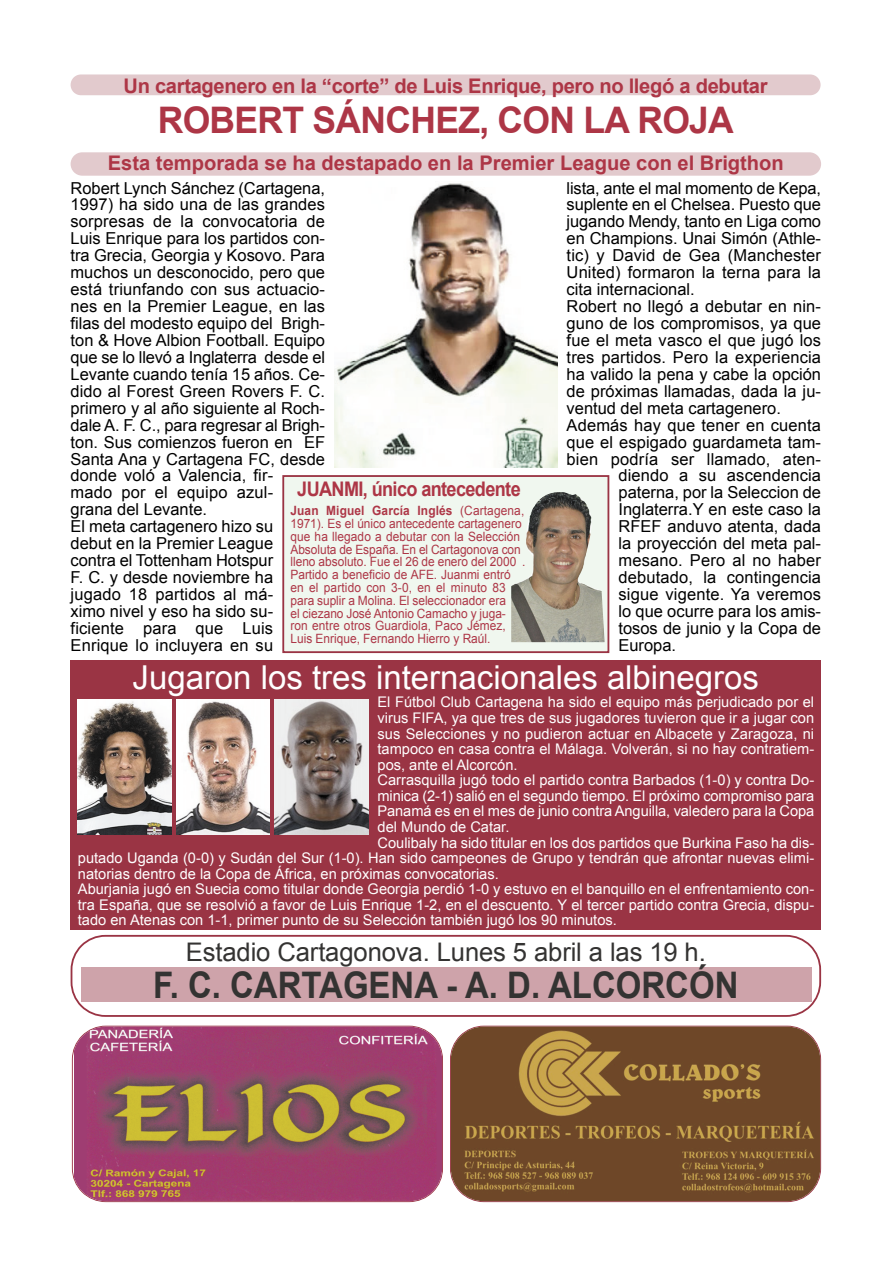
<style>
.page{position:relative;width:893px;height:1262px;background:#fff}
.page>*{position:absolute;margin:0;border:0;box-sizing:border-box;transform-origin:0 0}
.t1{font:700 36.6px "Arial";color:#343332;scale:.9 1}
.t2{font:700 36.6px "Arial";letter-spacing:-.02em;color:#ad3646}
.t3{font:33px "Arial";color:#fff}
.t4{font:25.65px "Arial";letter-spacing:-.005em;color:#343332}
.t5{font:700 20.1px "Arial";letter-spacing:-.015em;color:#ad3646}
.t6{font:700 20.1px "Arial";letter-spacing:-.035em;color:#ad3646;scale:.9 1}
.t7{font:16.5px/17px "Arial";color:#000}
.t8{font:14.7px "Arial";color:#fff}
.t9{font:12.75px/12.8px "Arial";color:#ad3646;scale:.93 1}
.s1{font-weight:700}
</style>
<div class="page">
<svg style="left:71px;top:152px;width:750px;height:24px;background:#e2cbce"></svg>
<svg style="left:71px;top:935px;width:750px;height:81px"></svg>
<div style="left:71px;top:74px;width:749px;height:21px;background:#e2cacd"></div>
<div style="left:71px;top:660px;width:750px;height:269px;background:#9a3444"></div>
<img style="left:78px;top:699px;width:93px;height:135px">
<img style="left:176px;top:699px;width:94px;height:135px">
<img style="left:275px;top:699px;width:93px;height:135px">
<img style="left:334px;top:183px;width:223px;height:284px">
<div style="left:284px;top:477px;width:323px;height:174px;background:#f0f7ef"></div>
<div style="left:282px;top:475px;width:327px;height:178px;border:2px solid #9a3444"></div>
<img style="left:511px;top:492px;width:93px;height:150px">
<img style="left:74px;top:1026px;width:368px;height:175px">
<img style="left:451px;top:1026px;width:369px;height:175px">
<p class="t5" style="left:123px;top:74px;width:645px">Un cartagenero en la “corte” de Luis Enrique, pero no llegó a debutar</p>
<h1 class="t2" style="left:158px;top:100px;width:577px">ROBERT SÁNCHEZ, CON LA ROJA</h1>
<p class="t5" style="left:108px;top:152px;width:677px">Esta temporada se ha destapado en la Premier League con el Brigthon</p>
<p class="t7" style="left:71px;top:179px;width:256px">Robert Lynch Sánchez (Cartagena,<br>1997) ha sido una de las grandes sorpresas de la convocatoria de<br>Luis Enrique para los partidos con&shy;tra Grecia, Georgia y Kosovo. Para muchos un desconocido, pero que está triunfando con sus actuacio&shy;nes en la Premier League, en las filas del modesto equipo del Brigh&shy;ton &amp; Hove Albion Football. Equipo que se lo llevó a Inglaterra desde el<br>Levante cuando tenía 15 años. Ce&shy;dido al Forest Green Rovers F. C. primero y al año siguiente al Roch&shy;dale A. F. C., para regresar al Brigh&shy;ton. Sus comienzos fueron en EF<br>Santa Ana y Cartagena FC, desde donde voló a Valencia, fir-<br>mado por el equipo azul-<br>grana del Levante.<br>El meta cartagenero hizo su<br>debut en la Premier League<br>contra el Tottenham Hotspur<br>F. C. y desde noviembre ha jugado 18 partidos al má-<br>ximo nivel y eso ha sido su&shy;ficiente para que Luis<br>Enrique lo incluyera en su</p>
<p class="t7" style="left:566px;top:179px;width:256px">lista, ante el mal momento de Kepa,</p>
<p class="t7" style="left:566px;top:196px;width:256px">suplente en el Chelsea. Puesto que</p>
<p class="t7" style="left:566px;top:213px;width:256px">jugando Mendy, tanto en Liga como</p>
<p class="t7" style="left:566px;top:230px;width:256px">en Champions. Unai Simón (Athle-</p>
<p class="t7" style="left:566px;top:247px;width:256px">tic) y David de Gea (Manchester</p>
<p class="t7" style="left:566px;top:264px;width:256px">United) formaron la terna para la</p>
<p class="t7" style="left:566px;top:281px;width:130px">cita internacional.</p>
<p class="t7" style="left:566px;top:298px;width:256px">Robert no llegó a debutar en nin-</p>
<p class="t7" style="left:566px;top:315px;width:256px">guno de los compromisos, ya que</p>
<p class="t7" style="left:566px;top:332px;width:256px">fue el meta vasco el que jugó los</p>
<p class="t7" style="left:566px;top:349px;width:256px">tres partidos. Pero la experiencia</p>
<p class="t7" style="left:566px;top:365px;width:256px">ha valido la pena y cabe la opción</p>
<p class="t7" style="left:566px;top:382px;width:256px">de próximas llamadas, dada la ju-</p>
<p class="t7" style="left:566px;top:399px;width:216px">ventud del meta cartagenero.</p>
<p class="t7" style="left:566px;top:416px;width:256px">Además hay que tener en cuenta</p>
<p class="t7" style="left:566px;top:433px;width:256px">que el espigado guardameta tam-</p>
<p class="t7" style="left:566px;top:450px;width:256px">bien podría ser llamado, aten-</p>
<p class="t7" style="left:618px;top:467px;width:204px">diendo a su ascendencia</p>
<p class="t7" style="left:618px;top:484px;width:204px">paterna, por la Seleccion de</p>
<p class="t7" style="left:618px;top:501px;width:204px">Inglaterra.Y en este caso la</p>
<p class="t7" style="left:618px;top:518px;width:204px">RFEF anduvo atenta, dada</p>
<p class="t7" style="left:618px;top:535px;width:204px">la proyección del meta pal-</p>
<p class="t7" style="left:618px;top:552px;width:204px">mesano. Pero al no haber</p>
<p class="t7" style="left:618px;top:569px;width:204px">debutado, la contingencia</p>
<p class="t7" style="left:618px;top:586px;width:204px">sigue vigente. Ya veremos</p>
<p class="t7" style="left:618px;top:602px;width:204px">lo que ocurre para los amis-</p>
<p class="t7" style="left:618px;top:619px;width:204px">tosos de junio y la Copa de</p>
<p class="t7" style="left:618px;top:636px;width:59px">Europa.</p>
<p class="t6" style="left:297px;top:477px;width:250px">JUANMI, único antecedente</p>
<p class="t9" style="left:290px;top:504px;width:254px"><span class="s1">Juan Miguel García Inglés</span> (Cartagena, 1971). Es el único antecedente cartagenero que ha llegado a debutar con la Selección Absoluta de España. En el Cartagonova con lleno absoluto. Fue el 26 de enero del 2000 .<br>Partido a beneficio de AFE. Juanmi entró en el partido con 3-0, en el minuto 83 para suplir a Molina. El seleccionador era<br>el ciezano José Antonio Camacho y juga&shy;ron entre otros Guardiola, Paco Jémez, Luis Enrique, Fernando Hierro y Raúl.</p>
<h2 class="t3" style="left:132px;top:659px;width:628px">Jugaron los tres internacionales albinegros</h2>
<p class="t8" style="left:377px;top:694px;width:438px">El Fútbol Club Cartagena ha sido el equipo más perjudicado por el</p>
<p class="t8" style="left:377px;top:709px;width:438px">virus FIFA, ya que tres de sus jugadores tuvieron que ir a jugar con</p>
<p class="t8" style="left:377px;top:725px;width:438px">sus Selecciones y no pudieron actuar en Albacete y Zaragoza, ni</p>
<p class="t8" style="left:377px;top:741px;width:438px">tampoco en casa contra el Málaga. Volverán, si no hay contratiem-</p>
<p class="t8" style="left:377px;top:756px;width:141px">pos, ante el Alcorcón.</p>
<p class="t8" style="left:377px;top:772px;width:438px">Carrasquilla jugó todo el partido contra Barbados (1-0) y contra Do-</p>
<p class="t8" style="left:377px;top:787px;width:438px">minica (2-1) salió en el segundo tiempo. El próximo compromiso para</p>
<p class="t8" style="left:377px;top:803px;width:438px">Panamá es en el mes de junio contra Anguilla, valedero para la Copa</p>
<p class="t8" style="left:377px;top:818px;width:133px">del Mundo de Catar.</p>
<p class="t8" style="left:377px;top:834px;width:438px">Coulibaly ha sido titular en los dos partidos que Burkina Faso ha dis-</p>
<p class="t8" style="left:78px;top:849px;width:737px">putado Uganda (0-0) y Sudán del Sur (1-0). Han sido campeones de Grupo y tendrán que afrontar nuevas elimi-</p>
<p class="t8" style="left:78px;top:865px;width:422px">natorias dentro de la Copa de África, en próximas convocatorias.</p>
<p class="t8" style="left:78px;top:881px;width:737px">Aburjania jugó en Suecia como titular donde Georgia perdió 1-0 y estuvo en el banquillo en el enfrentamiento con-</p>
<p class="t8" style="left:78px;top:896px;width:737px">tra España, que se resolvió a favor de Luis Enrique 1-2, en el descuento. Y el tercer partido contra Grecia, dispu-</p>
<p class="t8" style="left:78px;top:912px;width:540px">tado en Atenas con 1-1, primer punto de su Selección también jugó los 90 minutos.</p>
<h3 class="t4" style="left:186px;top:937px;width:521px">Estadio Cartagonova. Lunes 5 abril a las 19 h.</h3>
<h1 class="t1" style="left:153px;top:964px;width:651px">F. C. CARTAGENA - A. D. ALCORCÓN</h1>
</div>
